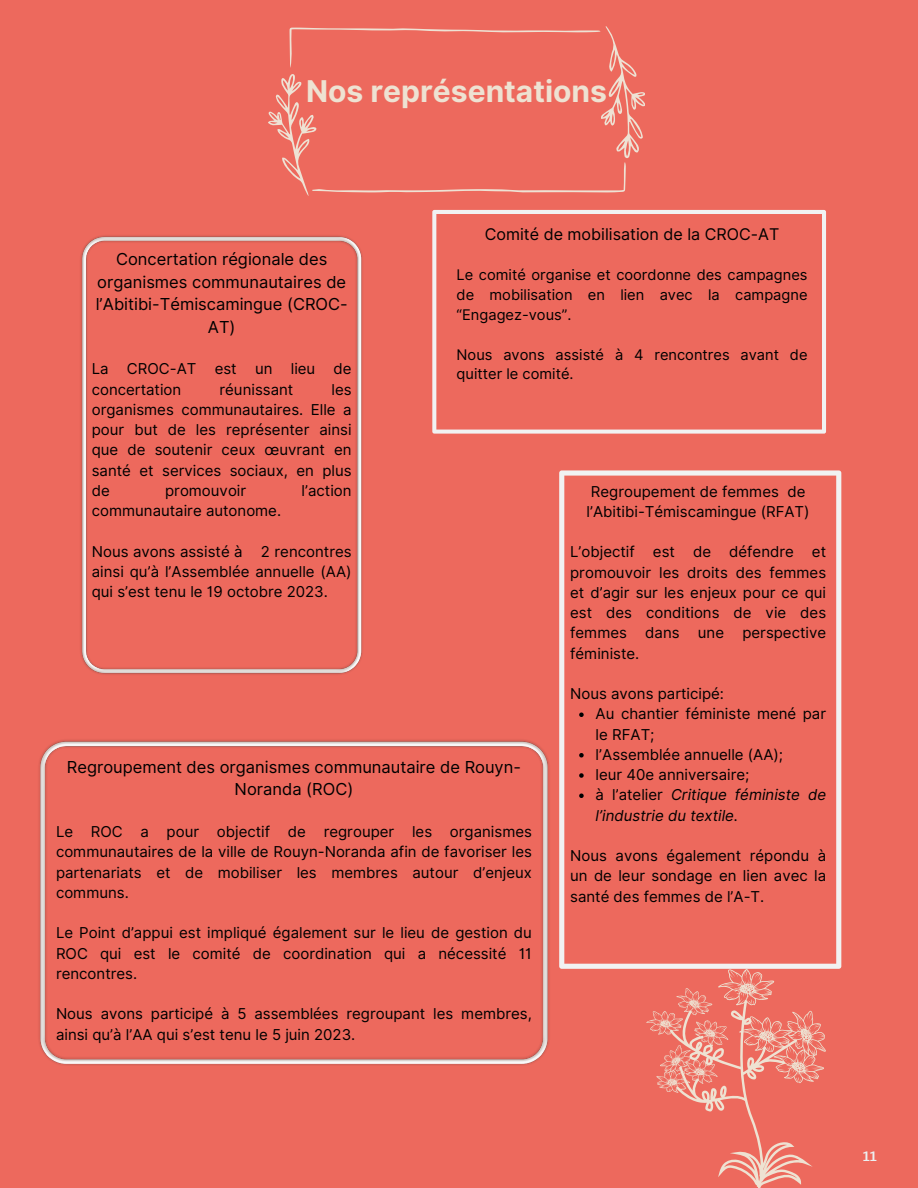
<style>
.page{position:relative;width:918px;height:1188px;background:#ed695d}
.page>*{position:absolute;margin:0;border:0;box-sizing:border-box;transform-origin:0 0}
.t1{font:700 30px "Inter";color:#eee2d2}
.t2{font:18px "Trocchi";color:#ecf0f1}
.t3{font:16.5px/22.5px "Inter";color:#000;text-align:center}
.t4{font:16.05px "Inter";color:#000}
.t5{font:15px/20.2px "Inter";color:#000;text-align:justify}
.t6{font:italic 15px/20.2px "Inter";color:#000}
.t7{font:14.7px/19.8px "Inter";color:#000;text-align:justify}
.s1{font-style:normal}
</style>
<div class="page">
<svg style="left:646px;top:969px;width:180px;height:219px"></svg>
<img style="left:80px;top:235px;width:282px;height:440px">
<svg style="left:432px;top:210px;width:394px;height:224px"></svg>
<img style="left:39px;top:740px;width:510px;height:325px">
<svg style="left:559px;top:470px;width:282px;height:499px"></svg>
<svg style="left:268px;top:26px;width:377px;height:170px"></svg>
<svg style="left:579px;top:713px;width:5px;height:4px"></svg>
<svg style="left:579px;top:753px;width:5px;height:5px"></svg>
<svg style="left:579px;top:773px;width:5px;height:5px"></svg>
<svg style="left:579px;top:794px;width:5px;height:4px"></svg>
<p class="t1" style="left:306px;top:74px;width:302px">Nos représentations</p>
<p class="t4" style="left:485px;top:224px;width:296px">Comité de mobilisation de la CROC-AT</p>
<h2 class="t7" style="left:457px;top:265px;width:352px">Le comité organise et coordonne des campagnes de mobilisation en lien avec la campagne “Engagez-vous”.</h2>
<h2 class="t7" style="left:457px;top:344px;width:352px">Nous avons assisté à 4 rencontres avant de quitter le comité.</h2>
<h2 class="t3" style="left:96px;top:248px;width:254px">Concertation régionale des organismes communautaires de l’Abitibi-Témiscamingue (CROC-<br>AT)</h2>
<p class="t5" style="left:92px;top:359px;width:261px">La CROC-AT est un lieu de concertation</p>
<p class="t5" style="left:220px;top:379px;width:75px">réunissant</p>
<p class="t5" style="left:92px;top:379px;width:261px;text-indent:240px">les organismes communautaires. Elle a pour but de les représenter ainsi que de soutenir ceux œuvrant en santé et services sociaux, en plus de</p>
<p class="t5" style="left:165px;top:480px;width:83px">promouvoir</p>
<p class="t5" style="left:302px;top:480px;width:52px">l’action</p>
<p class="t5" style="left:92px;top:501px;width:191px">communautaire autonome.</p>
<p class="t5" style="left:92px;top:541px;width:261px">Nous avons assisté à 2 rencontres ainsi qu’à l’Assemblée annuelle (AA) qui s’est tenu le 19 octobre 2023.</p>
<h2 class="t5" style="left:587px;top:481px;width:225px">Regroupement de femmes de l’Abitibi-Témiscamingue (RFAT)</h2>
<p class="t5" style="left:570px;top:542px;width:258px">L’objectif est de défendre et promouvoir les droits des femmes et d’agir sur les enjeux pour ce qui est des conditions de vie des femmes dans une perspective féministe.</p>
<h2 class="t5" style="left:570px;top:683px;width:155px">Nous avons participé:</h2>
<h2 class="t5" style="left:596px;top:704px;width:232px">Au chantier féministe mené par le RFAT;</h2>
<h2 class="t5" style="left:596px;top:744px;width:189px">l’Assemblée annuelle (AA);</h2>
<p class="t5" style="left:596px;top:764px;width:155px">leur 40e anniversaire;</p>
<p class="t6" style="left:596px;top:785px;width:232px"><span class="s1">à l’atelier</span> Critique féministe de l’industrie du textile.</p>
<p class="t5" style="left:570px;top:845px;width:257px">Nous avons également répondu à un de leur sondage en lien avec la santé des femmes de l’A-T.</p>
<p class="t3" style="left:67px;top:756px;width:456px">Regroupement des organismes communautaire de Rouyn-<br>Noranda (ROC)</p>
<h2 class="t5" style="left:56px;top:822px;width:477px">Le ROC a pour objectif de regrouper les organismes communautaires de la ville de Rouyn-Noranda afin de favoriser les partenariats et de mobiliser les membres autour d’enjeux communs.</h2>
<p class="t5" style="left:56px;top:923px;width:477px">Le Point d’appui est impliqué également sur le lieu de gestion du ROC qui est le comité de coordination qui a nécessité 11 rencontres.</p>
<h2 class="t5" style="left:56px;top:1004px;width:477px">Nous avons participé à 5 assemblées regroupant les membres, ainsi qu’à l’AA qui s’est tenu le 5 juin 2023.</h2>
<h2 class="t2" style="left:862px;top:1143px;width:16px">11</h2>
</div>
